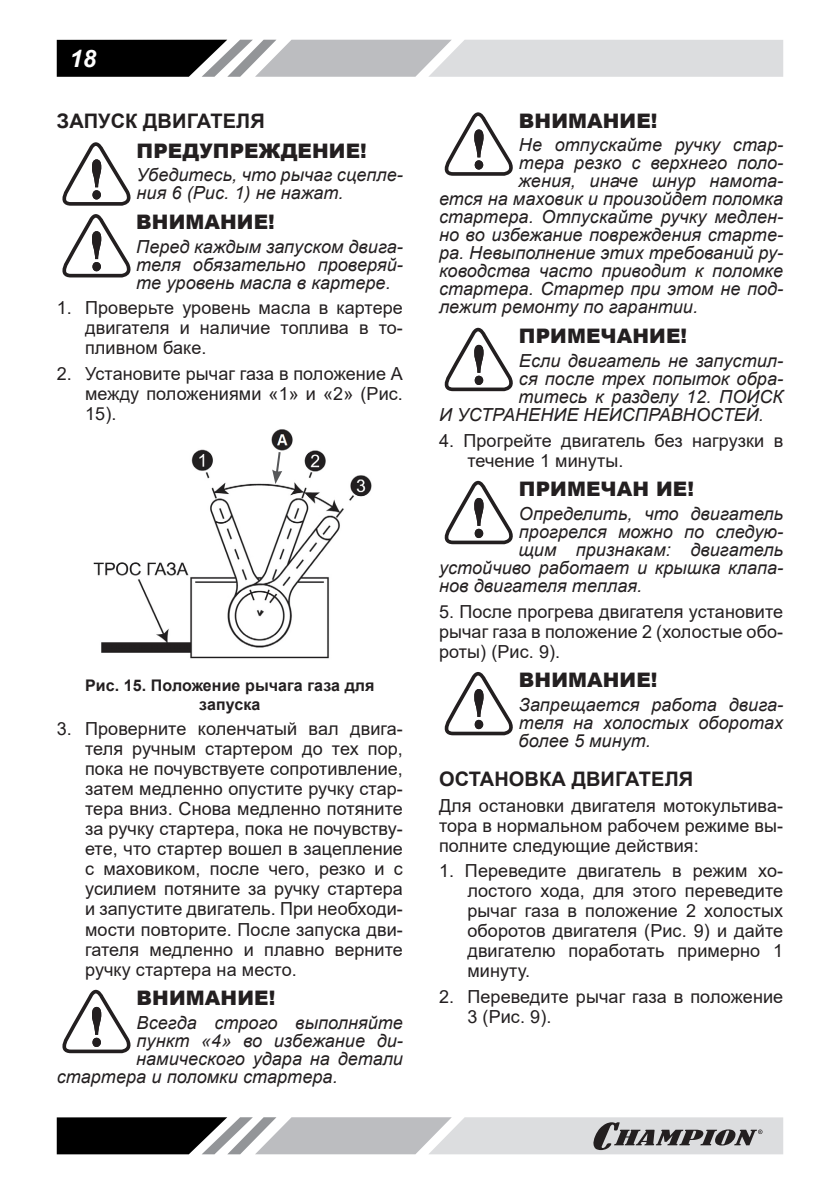
<style>
.page{position:relative;width:840px;height:1191px;background:#fff}
.page>*{position:absolute;margin:0;border:0;box-sizing:border-box;transform-origin:0 0}
.t1{font:italic 700 24px "Arial";color:#fff}
.ВНИМАНИЕ{font:900 20px "Arial";letter-spacing:.005em;color:#231f20}
.Заголовок2{font:700 20px "Arial";letter-spacing:.005em;color:#231f20}
.ВНИМАНИЕ_ТЕКСТ{font:900 20px "Arial";letter-spacing:.005em;color:#231f20}
.Текст_список{font:18px/20px "Arial";letter-spacing:.005em;color:#231f20;text-align:justify}
.ВНИМАНИЕ_ТЕКСТ-2{font:italic 18px/18px "Arial";letter-spacing:.005em;color:#231f20;text-align:justify}
.Текст_основной{font:18px/20px "Arial";letter-spacing:.005em;color:#231f20;text-align:justify}
.ВНИМАНИЕ_ТЕКСТ-3{font:18px/20px "Arial";letter-spacing:.005em;color:#231f20;text-align:justify}
.РИСУНОК{font:700 16px/19.2px "Arial";letter-spacing:.005em;color:#231f20;text-align:center}
</style>
<div class="page">
<svg style="left:57px;top:40px;width:725px;height:37px;background:#a7a8a9"></svg>
<svg style="left:57px;top:1117px;width:725px;height:37px;background:#9c9c9e"></svg>
<svg style="left:62px;top:142px;width:69px;height:64px"></svg>
<img style="left:93px;top:429px;width:279px;height:230px">
<svg style="left:62px;top:989px;width:69px;height:64px"></svg>
<svg style="left:444px;top:112px;width:69px;height:64px"></svg>
<svg style="left:444px;top:328px;width:69px;height:63px"></svg>
<svg style="left:444px;top:481px;width:69px;height:63px"></svg>
<svg style="left:444px;top:672px;width:69px;height:63px"></svg>
<svg style="left:272px;top:450px;width:10px;height:34px"></svg>
<svg style="left:62px;top:214px;width:69px;height:63px"></svg>
<h1 class="t1" style="left:70px;top:42px;width:28px">18</h1>
<p class="Заголовок2" style="left:57px;top:107px;width:209px">ЗАПУСК ДВИГАТЕЛЯ</p>
<p class="ВНИМАНИЕ" style="left:136px;top:136px;width:232px">ПРЕДУПРЕЖДЕНИЕ!</p>
<p class="ВНИМАНИЕ_ТЕКСТ-2" style="left:136px;top:166px;width:268px">Убедитесь, что рычаг сцепле&shy;ния 6 (Рис. 1) не нажат.</p>
<p class="ВНИМАНИЕ_ТЕКСТ" style="left:136px;top:207px;width:140px">ВНИМАНИЕ!</p>
<p class="ВНИМАНИЕ_ТЕКСТ-2" style="left:136px;top:238px;width:268px">Перед каждым запуском двига&shy;теля обязательно проверяй&shy;те уровень масла в картере.</p>
<p class="Текст_список" style="left:85px;top:298px;width:319px;text-indent:-28px">1. Проверьте уровень масла в картере двигателя и наличие топлива в то&shy;пливном баке.</p>
<p class="Текст_список" style="left:85px;top:364px;width:319px;text-indent:-28px">2. Установите рычаг газа в положение А между положениями «1» и «2» (Рис.<br>15).</p>
<p class="РИСУНОК" style="left:85px;top:675px;width:291px">Рис. 15. Положение рычага газа для запуска</p>
<p class="Текст_список" style="left:85px;top:719px;width:319px;text-indent:-28px">3. Проверните коленчатый вал двига&shy;теля ручным стартером до тех пор, пока не почувствуете сопротивление, затем медленно опустите ручку стар&shy;тера вниз. Снова медленно потяните за ручку стартера, пока не почувству&shy;ете, что стартер вошел в зацепление с маховиком, после чего, резко и с усилием потяните за ручку стартера и запустите двигатель. При необходи&shy;мости повторите. После запуска дви&shy;гателя медленно и плавно верните ручку стартера на место.</p>
<p class="ВНИМАНИЕ" style="left:136px;top:983px;width:140px">ВНИМАНИЕ!</p>
<p class="ВНИМАНИЕ_ТЕКСТ-2" style="left:136px;top:1013px;width:267px">Всегда строго выполняйте</p>
<p class="ВНИМАНИЕ_ТЕКСТ-2" style="left:136px;top:1031px;width:268px">пункт «4» во избежание ди-</p>
<p class="ВНИМАНИЕ_ТЕКСТ-2" style="left:136px;top:1049px;width:268px">намического удара на детали</p>
<p class="ВНИМАНИЕ_ТЕКСТ-2" style="left:57px;top:1067px;width:282px">стартера и поломки стартера.</p>
<p class="ВНИМАНИЕ" style="left:518px;top:106px;width:140px">ВНИМАНИЕ!</p>
<p class="ВНИМАНИЕ_ТЕКСТ-2" style="left:518px;top:136px;width:266px">Не отпускайте ручку стар-</p>
<p class="ВНИМАНИЕ_ТЕКСТ-2" style="left:518px;top:154px;width:266px">тера резко с верхнего поло-</p>
<p class="ВНИМАНИЕ_ТЕКСТ-2" style="left:518px;top:172px;width:266px">жения, иначе шнур намота-</p>
<p class="ВНИМАНИЕ_ТЕКСТ-2" style="left:439px;top:190px;width:345px">ется на маховик и произойдет поломка</p>
<p class="ВНИМАНИЕ_ТЕКСТ-2" style="left:439px;top:208px;width:345px">стартера. Отпускайте ручку медлен-</p>
<p class="ВНИМАНИЕ_ТЕКСТ-2" style="left:439px;top:226px;width:345px">но во избежание повреждения старте-</p>
<p class="ВНИМАНИЕ_ТЕКСТ-2" style="left:439px;top:244px;width:345px">ра. Невыполнение этих требований ру-</p>
<p class="ВНИМАНИЕ_ТЕКСТ-2" style="left:439px;top:262px;width:345px">ководства часто приводит к поломке</p>
<p class="ВНИМАНИЕ_ТЕКСТ-2" style="left:439px;top:280px;width:345px">стартера. Стартер при этом не под-</p>
<p class="ВНИМАНИЕ_ТЕКСТ-2" style="left:439px;top:298px;width:260px">лежит ремонту по гарантии.</p>
<p class="ВНИМАНИЕ" style="left:518px;top:321px;width:170px">ПРИМЕЧАНИЕ!</p>
<p class="ВНИМАНИЕ_ТЕКСТ-2" style="left:518px;top:352px;width:266px">Если двигатель не запустил-</p>
<p class="ВНИМАНИЕ_ТЕКСТ-2" style="left:518px;top:370px;width:266px">ся после трех попыток обра-</p>
<p class="ВНИМАНИЕ_ТЕКСТ-2" style="left:518px;top:388px;width:266px">титесь к разделу 12. ПОИСК</p>
<p class="ВНИМАНИЕ_ТЕКСТ-2" style="left:439px;top:406px;width:326px">И УСТРАНЕНИЕ НЕИСПРАВНОСТЕЙ.</p>
<p class="Текст_список" style="left:467px;top:430px;width:317px;text-indent:-28px">4. Прогрейте двигатель без нагрузки в течение 1 минуты.</p>
<p class="ВНИМАНИЕ" style="left:518px;top:474px;width:176px">ПРИМЕЧАН ИЕ!</p>
<p class="ВНИМАНИЕ_ТЕКСТ-2" style="left:518px;top:505px;width:266px">Определить, что двигатель</p>
<p class="ВНИМАНИЕ_ТЕКСТ-2" style="left:518px;top:523px;width:266px">прогрелся можно по следую-</p>
<p class="ВНИМАНИЕ_ТЕКСТ-2" style="left:518px;top:541px;width:266px">щим признакам: двигатель</p>
<p class="ВНИМАНИЕ_ТЕКСТ-2" style="left:439px;top:559px;width:345px">устойчиво работает и крышка клапа-</p>
<p class="ВНИМАНИЕ_ТЕКСТ-2" style="left:439px;top:577px;width:205px">нов двигателя теплая.</p>
<p class="ВНИМАНИЕ_ТЕКСТ-3" style="left:439px;top:601px;width:345px">5. После прогрева двигателя установите рычаг газа в положение 2 (холостые обо&shy;роты) (Рис. 9).</p>
<p class="ВНИМАНИЕ" style="left:518px;top:665px;width:140px">ВНИМАНИЕ!</p>
<p class="ВНИМАНИЕ_ТЕКСТ-2" style="left:518px;top:696px;width:266px">Запрещается работа двига&shy;теля на холостых оборотах более 5 минут.</p>
<p class="Заголовок2" style="left:439px;top:765px;width:255px">ОСТАНОВКА ДВИГАТЕЛЯ</p>
<p class="Текст_основной" style="left:439px;top:795px;width:345px">Для остановки двигателя мотокультива&shy;тора в нормальном рабочем режиме вы&shy;полните следующие действия:</p>
<p class="Текст_список" style="left:467px;top:861px;width:317px;text-indent:-28px">1. Переведите двигатель в режим хо&shy;лостого хода, для этого переведите рычаг газа в положение 2 холостых оборотов двигателя (Рис. 9) и дайте двигателю поработать примерно 1 минуту.</p>
<p class="Текст_список" style="left:467px;top:986px;width:317px;text-indent:-28px">2. Переведите рычаг газа в положение<br>3 (Рис. 9).</p>
</div>
